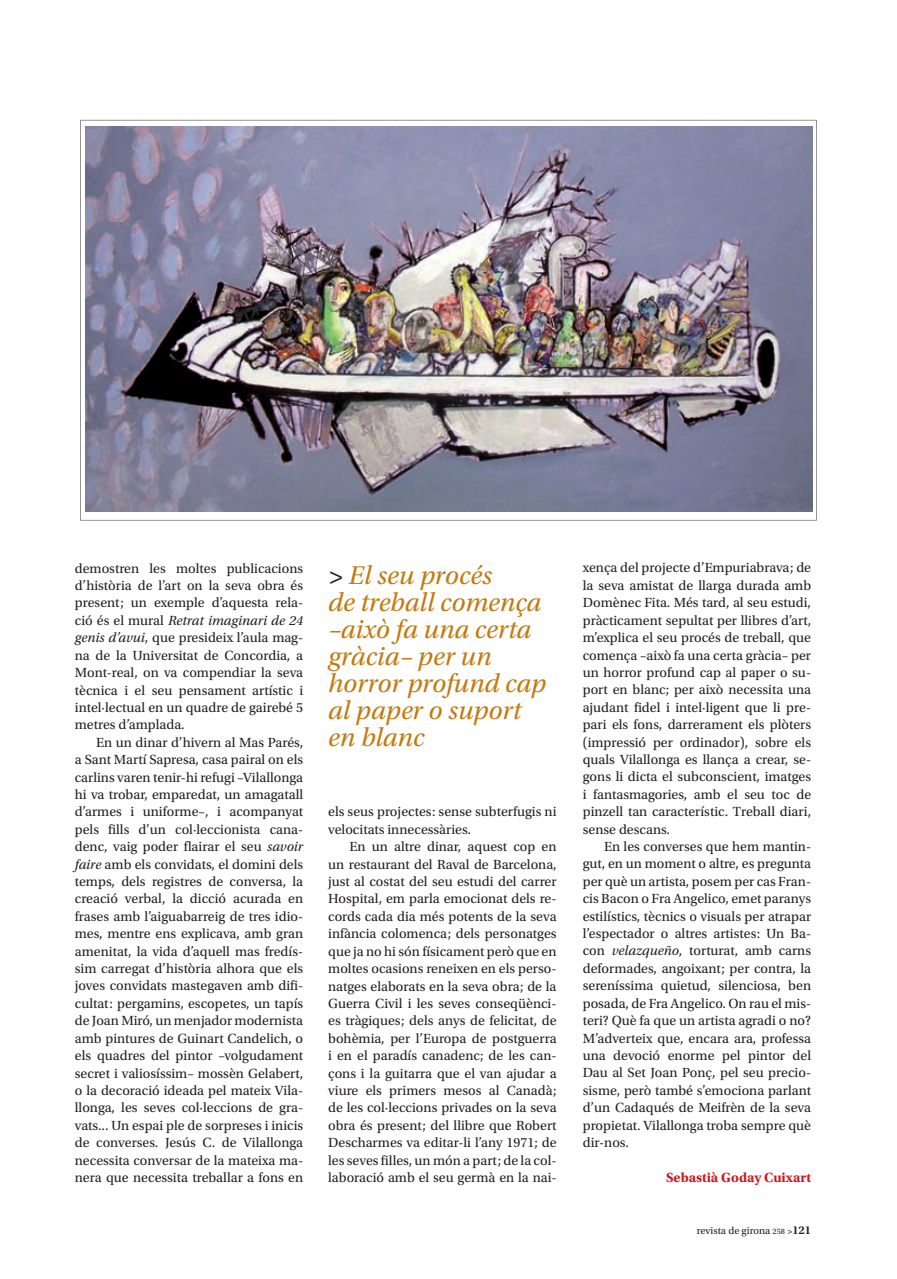
<style>
.page{position:relative;width:897px;height:1279px;background:#fff}
.page>*{position:absolute;margin:0;border:0;box-sizing:border-box;transform-origin:0 0}
.t1{font:italic 27px/27px "Utopia Std";color:#c27b11}
.t2{font:13.95px/17.4px "Utopia Std";color:#231f20;text-align:justify}
.t3{font:700 13.95px "Utopia Std";color:#d2161e}
.t4{font:10.5px "Utopia Std";color:#231f20}
.s1{font-style:italic}
.s2{color:#231f20}
.s3{font-size:8.25px}
.s4{font-weight:600;font-size:9px}
.s5{font-weight:600;font-size:12px}
</style>
<div class="page">
<svg style="left:80px;top:120px;width:736px;height:400px"></svg>
<img style="left:86px;top:127px;width:725px;height:384px">
<p class="t2" style="left:75px;top:559px;width:230px">demostren les moltes publicacions d’història de l’art on la seva obra és present; un exemple d’aquesta rela&shy;ció és el mural <span class="s1">Retrat imaginari de 24 genis d’avui</span>, que presideix l’aula mag&shy;na de la Universitat de Concordia, a Mont-real, on va compendiar la seva tècnica i el seu pensament artístic i intel·lectual en un quadre de gairebé 5 metres d’amplada.</p>
<p class="t2" style="left:75px;top:733px;width:230px;text-indent:21px">En un dinar d’hivern al Mas Parés, a Sant Martí Sapresa, casa pairal on els carlins varen tenir-hi refugi –Vilallonga hi va trobar, emparedat, un amagatall d’armes i uniforme–, i acompanyat pels fills d’un col·leccionista cana&shy;denc, vaig poder flairar el seu <span class="s1">savoir faire</span> amb els convidats, el domini dels temps, dels registres de conversa, la creació verbal, la dicció acurada en frases amb l’aiguabarreig de tres idio&shy;mes, mentre ens explicava, amb gran amenitat, la vida d’aquell mas fredís&shy;sim carregat d’història alhora que els joves convidats mastegaven amb difi&shy;cultat: pergamins, escopetes, un tapís de Joan Miró, un menjador modernista amb pintures de Guinart Candelich, o els quadres del pintor –volgudament secret i valiosíssim– mossèn Gelabert, o la decoració ideada pel mateix Vila&shy;llonga, les seves col·leccions de gra&shy;vats... Un espai ple de sorpreses i inicis de converses. Jesús C. de Vilallonga necessita conversar de la mateixa ma&shy;nera que necessita treballar a fons en</p>
<h1 class="t1" style="left:328px;top:561px;width:219px"><span class="s2">&gt;</span> El seu procés<br>de treball comença –això fa una certa gràcia– per un horror profund cap al paper o suport en blanc</h1>
<p class="t2" style="left:328px;top:803px;width:230px">els seus projectes: sense subterfugis ni velocitats innecessàries.</p>
<p class="t2" style="left:328px;top:838px;width:230px;text-indent:21px">En un altre dinar, aquest cop en un restaurant del Raval de Barcelona, just al costat del seu estudi del carrer Hospital, em parla emocionat dels re&shy;cords cada dia més potents de la seva infància colomenca; dels personatges que ja no hi són físicament però que en moltes ocasions reneixen en els perso&shy;natges elaborats en la seva obra; de la Guerra Civil i les seves conseqüènci&shy;es tràgiques; dels anys de felicitat, de bohèmia, per l’Europa de postguerra i en el paradís canadenc; de les can&shy;çons i la guitarra que el van ajudar a viure els primers mesos al Canadà; de les col·leccions privades on la seva obra és present; del llibre que Robert Descharmes va editar-li l’any 1971; de les seves filles, un món a part; de la col&shy;laboració amb el seu germà en la nai-</p>
<p class="t2" style="left:582px;top:559px;width:230px">xença del projecte d’Empuriabrava; de la seva amistat de llarga durada amb Domènec Fita. Més tard, al seu estudi, pràcticament sepultat per llibres d’art, m’explica el seu procés de treball, que comença –això fa una certa gràcia– per un horror profund cap al paper o su&shy;port en blanc; per això necessita una ajudant fidel i intel·ligent que li pre&shy;pari els fons, darrerament els plòters (impressió per ordinador), sobre els quals Vilallonga es llança a crear, se&shy;gons li dicta el subconscient, imatges i fantasmagories, amb el seu toc de pinzell tan característic. Treball diari, sense descans.</p>
<p class="t2" style="left:582px;top:837px;width:230px;text-indent:21px">En les converses que hem mantin&shy;gut, en un moment o altre, es pregunta per què un artista, posem per cas Fran&shy;cis Bacon o Fra Angelico, emet paranys estilístics, tècnics o visuals per atrapar l’espectador o altres artistes: Un Ba&shy;con <span class="s1">velazqueño</span>, torturat, amb carns deformades, angoixant; per contra, la sereníssima quietud, silenciosa, ben posada, de Fra Angelico. On rau el mis&shy;teri? Què fa que un artista agradi o no?<br>M’adverteix que, encara ara, professa una devoció enorme pel pintor del Dau al Set Joan Ponç, pel seu precio&shy;sisme, però també s’emociona parlant d’un Cadaqués de Meifrèn de la seva propietat. Vilallonga troba sempre què dir-nos.</p>
<p class="t3" style="left:665px;top:1168px;width:147px">Sebastià Goday Cuixart</p>
<p class="t4" style="left:696px;top:1224px;width:116px">revista de girona <span class="s3">258</span> <span class="s4">&gt;</span><span class="s5">121</span></p>
</div>
